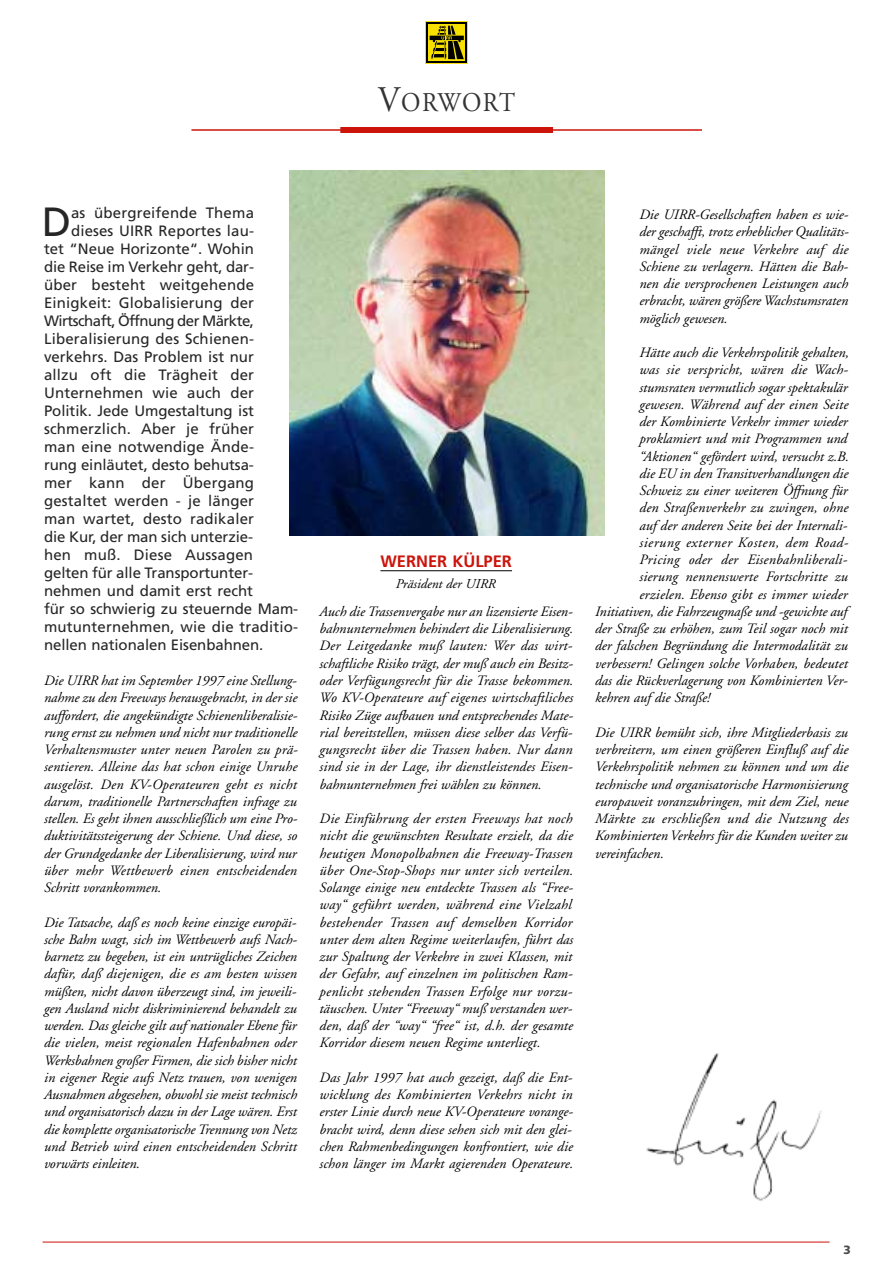
<style>
.page{position:relative;width:893px;height:1262px;background:#fff}
.page>*{position:absolute;margin:0;border:0;box-sizing:border-box;transform-origin:0 0}
.t1{font:40.8px "Frutiger";color:#262626}
.t2{font:27px "Adobe Garamond";letter-spacing:.05em;color:#333;scale:.9 1}
.t3{font:700 16.5px "Frutiger";color:#cc140b}
.t4{font:15px "Frutiger";letter-spacing:.01em;color:#262626}
.t5{font:15px "Frutiger";letter-spacing:-.035em;color:#262626}
.t6{font:italic 14.25px/17.2px "Adobe Garamond";letter-spacing:.005em;color:#000;text-align:justify}
.t7{font:italic 14.25px "Adobe Garamond";letter-spacing:.04em;color:#000}
.t8{font:italic 13.5px "Adobe Garamond";color:#000}
.t9{font:900 12px "Frutiger";color:#4d4d4d}
.s1{font-size:36px}
</style>
<div class="page">
<img style="left:289px;top:170px;width:315px;height:366px">
<div style="left:340px;top:127px;width:213px;height:6px;background:#cc140b"></div>
<hr style="left:191px;top:129px;width:511px;height:2px;background:#cc140b">
<hr style="left:43px;top:1241px;width:786px;height:1px;background:#cc140b">
<svg style="left:425px;top:21px;width:42px;height:43px"></svg>
<div style="left:426px;top:22px;width:40px;height:41px;background:linear-gradient(to bottom,#f7e000,#f7e000)"></div>
<svg style="left:428px;top:24px;width:36px;height:37px"></svg>
<svg style="left:429px;top:26px;width:35px;height:33px"></svg>
<img style="left:646px;top:1053px;width:176px;height:148px">
<hr style="left:380px;top:570px;width:132px;height:1px;background:#000">
<h2 class="t2" style="left:378px;top:92px;width:154px"><span class="s1">V</span>ORWORT</h2>
<h1 class="t1" style="left:42px;top:206px;width:31px">D</h1>
<p class="t4" style="left:71px;top:207px;width:184px">as übergreifende Thema</p>
<p class="t4" style="left:71px;top:225px;width:184px">dieses UIRR Reportes lau-</p>
<p class="t4" style="left:44px;top:243px;width:211px">tet “Neue Horizonte“. Wohin</p>
<p class="t4" style="left:44px;top:261px;width:211px">die Reise im Verkehr geht, dar-</p>
<p class="t4" style="left:44px;top:279px;width:211px">über besteht weitgehende</p>
<p class="t4" style="left:44px;top:297px;width:211px">Einigkeit: Globalisierung der</p>
<p class="t5" style="left:44px;top:315px;width:211px">Wirtschaft, Öffnung der Märkte,</p>
<p class="t4" style="left:44px;top:333px;width:211px">Liberalisierung des Schienen-</p>
<p class="t4" style="left:44px;top:351px;width:211px">verkehrs. Das Problem ist nur</p>
<p class="t4" style="left:44px;top:369px;width:211px">allzu oft die Trägheit der</p>
<p class="t4" style="left:44px;top:387px;width:211px">Unternehmen wie auch der</p>
<p class="t4" style="left:44px;top:405px;width:211px">Politik. Jede Umgestaltung ist</p>
<p class="t4" style="left:44px;top:423px;width:211px">schmerzlich. Aber je früher</p>
<p class="t4" style="left:44px;top:441px;width:211px">man eine notwendige Ände-</p>
<p class="t4" style="left:44px;top:459px;width:211px">rung einläutet, desto behutsa-</p>
<p class="t4" style="left:44px;top:477px;width:211px">mer kann der Übergang</p>
<p class="t4" style="left:44px;top:495px;width:211px">gestaltet werden - je länger</p>
<p class="t4" style="left:44px;top:513px;width:211px">man wartet, desto radikaler</p>
<p class="t4" style="left:44px;top:531px;width:210px">die Kur, der man sich unterzie-</p>
<p class="t4" style="left:44px;top:549px;width:210px">hen muß. Diese Aussagen</p>
<p class="t4" style="left:44px;top:567px;width:210px">gelten für alle Transportunter-</p>
<p class="t4" style="left:44px;top:585px;width:210px">nehmen und damit erst recht</p>
<p class="t4" style="left:44px;top:603px;width:256px">für so schwierig zu steuernde Mam-</p>
<p class="t4" style="left:44px;top:621px;width:256px">mutunternehmen, wie die traditio-</p>
<p class="t4" style="left:44px;top:639px;width:221px">nellen nationalen Eisenbahnen.</p>
<p class="t6" style="left:44px;top:673px;width:255px">Die UIRR hat im September 1997 eine Stellung&shy;nahme zu den Freeways herausgebracht, in der sie auffordert, die angekündigte Schienenliberalisie&shy;rung ernst zu nehmen und nicht nur traditionelle Verhaltensmuster unter neuen Parolen zu prä&shy;sentieren. Alleine das hat schon einige Unruhe ausgelöst. Den KV-Operateuren geht es nicht darum, traditionelle Partnerschaften infrage zu stellen. Es geht ihnen ausschließlich um eine Pro&shy;duktivitätssteigerung der Schiene. Und diese, so der Grundgedanke der Liberalisierung, wird nur über mehr Wettbewerb einen entscheidenden Schritt vorankommen.</p>
<p class="t6" style="left:44px;top:914px;width:254px">Die Tatsache, daß es noch keine einzige europäi&shy;sche Bahn wagt, sich im Wettbewerb aufs Nach&shy;barnetz zu begeben, ist ein untrügliches Zeichen dafür, daß diejenigen, die es am besten wissen müßten, nicht davon überzeugt sind, im jeweili&shy;gen Ausland nicht diskriminierend behandelt zu werden. Das gleiche gilt auf nationaler Ebene für die vielen, meist regionalen Hafenbahnen oder Werksbahnen großer Firmen, die sich bisher nicht in eigener Regie aufs Netz trauen, von wenigen Ausnahmen abgesehen, obwohl sie meist technisch und organisatorisch dazu in der Lage wären. Erst die komplette organisatorische Trennung von Netz und Betrieb wird einen entscheidenden Schritt vorwärts einleiten.</p>
<p class="t3" style="left:380px;top:555px;width:133px">WERNER KÜLPER</p>
<p class="t8" style="left:396px;top:578px;width:101px">Präsident der UIRR</p>
<p class="t6" style="left:319px;top:604px;width:255px">Auch die Trassenvergabe nur an lizensierte Eisen&shy;bahnunternehmen behindert die Liberalisierung.<br>Der Leitgedanke muß lauten: Wer das wirt&shy;schaftliche Risiko trägt, der muß auch ein Besitz&shy;oder Verfügungsrecht für die Trasse bekommen.<br>Wo KV-Operateure auf eigenes wirtschaftliches Risiko Züge aufbauen und entsprechendes Mate&shy;rial bereitstellen, müssen diese selber das Verfü&shy;gungsrecht über die Trassen haben. Nur dann sind sie in der Lage, ihr dienstleistendes Eisen&shy;bahnunternehmen frei wählen zu können.</p>
<p class="t6" style="left:319px;top:811px;width:255px;text-align:left">Die Einführung der ersten Freeways hat noch nicht die gewünschten Resultate erzielt, da die heutigen Monopolbahnen die Freeway-Trassen über One-Stop-Shops nur unter sich verteilen.<br>Solange einige neu entdeckte Trassen als “Free&shy;way“ geführt werden, während eine Vielzahl bestehender Trassen auf demselben Korridor unter dem alten Regime weiterlaufen, führt das zur Spaltung der Verkehre in zwei Klassen, mit der Gefahr, auf einzelnen im politischen Ram&shy;penlicht stehenden Trassen Erfolge nur vorzu&shy;täuschen. Unter “Freeway“ muß verstanden wer&shy;den, daß der “way“ “free“ ist, d.h. der gesamte Korridor diesem neuen Regime unterliegt.</p>
<p class="t6" style="left:319px;top:1070px;width:255px;text-align:left">Das Jahr 1997 hat auch gezeigt, daß die Ent&shy;wicklung des Kombinierten Verkehrs nicht in erster Linie durch neue KV-Operateure vorange&shy;bracht wird, denn diese sehen sich mit den glei&shy;chen Rahmenbedingungen konfrontiert, wie die schon länger im Markt agierenden Operateure.</p>
<p class="t6" style="left:639px;top:207px;width:211px">Die UIRR-Gesellschaften haben es wie&shy;der geschafft, trotz erheblicher Qualitäts&shy;mängel viele neue Verkehre auf die Schiene zu verlagern. Hätten die Bah&shy;nen die versprochenen Leistungen auch erbracht, wären größere Wachstumsraten möglich gewesen.</p>
<p class="t6" style="left:639px;top:345px;width:211px">Hätte auch die Verkehrspolitik gehalten,</p>
<p class="t6" style="left:639px;top:362px;width:210px">was sie verspricht, wären die Wach-</p>
<p class="t6" style="left:639px;top:380px;width:210px">stumsraten vermutlich sogar spektakulär</p>
<p class="t6" style="left:639px;top:397px;width:210px">gewesen. Während auf der einen Seite</p>
<p class="t6" style="left:639px;top:414px;width:210px">der Kombinierte Verkehr immer wieder</p>
<p class="t6" style="left:639px;top:431px;width:209px">proklamiert und mit Programmen und</p>
<p class="t6" style="left:639px;top:449px;width:211px">“Aktionen“ gefördert wird, versucht z.B.</p>
<p class="t6" style="left:639px;top:466px;width:210px">die EU in den Transitverhandlungen die</p>
<p class="t6" style="left:639px;top:483px;width:210px">Schweiz zu einer weiteren Öffnung für</p>
<p class="t6" style="left:639px;top:500px;width:210px">den Straßenverkehr zu zwingen, ohne</p>
<p class="t6" style="left:639px;top:518px;width:209px">auf der anderen Seite bei der Internali-</p>
<p class="t7" style="left:639px;top:536px;width:210px">sierung externer Kosten, dem Road-</p>
<p class="t6" style="left:639px;top:552px;width:209px">Pricing oder der Eisenbahnliberali-</p>
<p class="t6" style="left:639px;top:569px;width:210px">sierung nennenswerte Fortschritte zu</p>
<p class="t6" style="left:639px;top:587px;width:210px">erzielen. Ebenso gibt es immer wieder</p>
<p class="t6" style="left:595px;top:604px;width:254px">Initiativen, die Fahrzeugmaße und -gewichte auf</p>
<p class="t6" style="left:595px;top:621px;width:254px">der Straße zu erhöhen, zum Teil sogar noch mit</p>
<p class="t6" style="left:595px;top:638px;width:254px">der falschen Begründung die Intermodalität zu</p>
<p class="t6" style="left:595px;top:656px;width:254px">verbessern! Gelingen solche Vorhaben, bedeutet</p>
<p class="t6" style="left:595px;top:673px;width:254px">das die Rückverlagerung von Kombinierten Ver-</p>
<p class="t6" style="left:595px;top:690px;width:116px">kehren auf die Straße!</p>
<p class="t6" style="left:595px;top:725px;width:255px">Die UIRR bemüht sich, ihre Mitgliederbasis zu verbreitern, um einen größeren Einfluß auf die Verkehrspolitik nehmen zu können und um die technische und organisatorische Harmonisierung europaweit voranzubringen, mit dem Ziel, neue Märkte zu erschließen und die Nutzung des Kombinierten Verkehrs für die Kunden weiter zu vereinfachen.</p>
<p class="t9" style="left:843px;top:1245px;width:9px">3</p>
</div>
